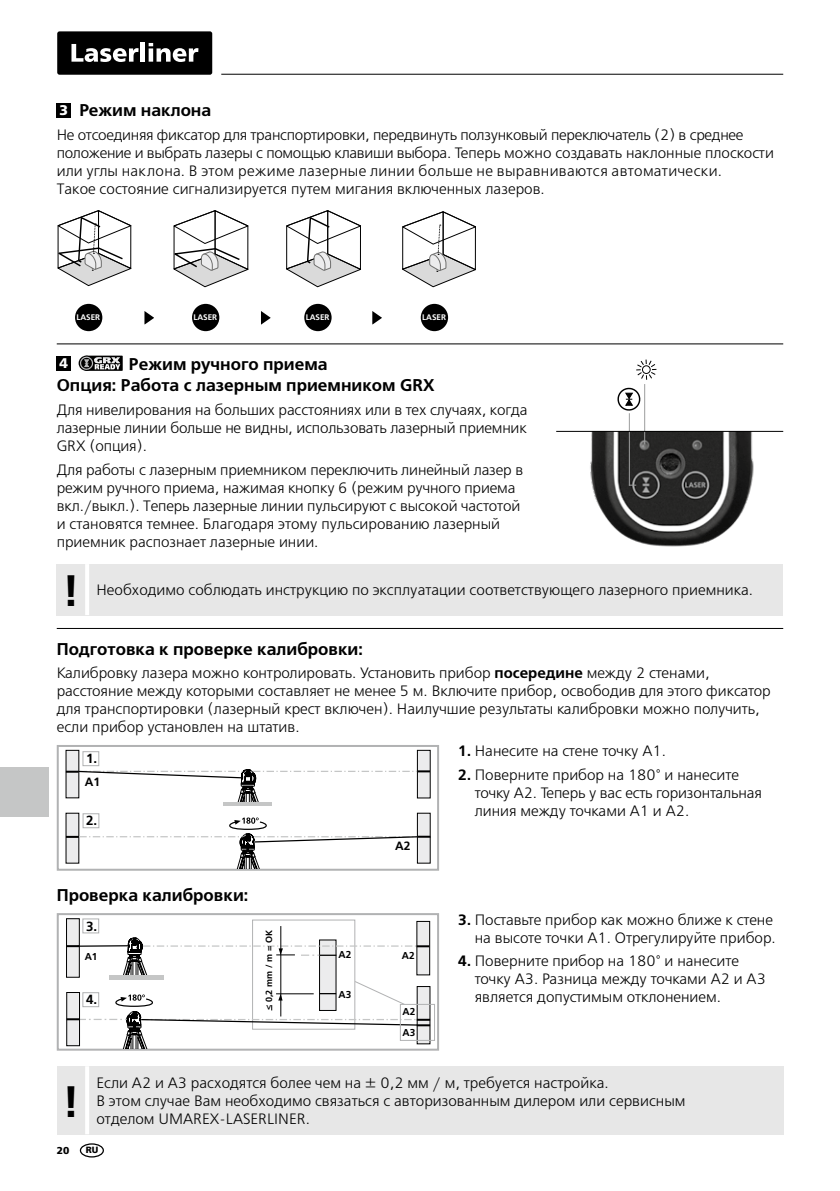
<style>
.page{position:relative;width:840px;height:1191px;background:#fff}
.page>*{position:absolute;margin:0;border:0;box-sizing:border-box;transform-origin:0 0}
.t1{font:700 44px "Frutiger LT Com";color:#000}
.t2{font:600 17px/21.6px "Free Set";color:#000}
.t3{font:300 15px/18px "Free Set";color:#000}
.t4{font:900 14px "Frutiger LT Com";color:#fff}
.t5{font:700 13.2px "Frutiger LT Com";color:#000}
.t6{font:700 12px "Frutiger LT Com";color:#000}
.t7{font:700 10px "Frutiger LT Com";color:#000}
.t8{font:900 10px "Frutiger LT Com";color:#000}
.t9{font:700 9px "Frutiger LT Com";color:#000}
.t10{font:900 9px "Frutiger LT Com";color:#000}
.t11{font:700 8px "Frutiger LT Com";color:#fff}
.s1{font-family:"Frutiger LT Com";font-weight:900;font-size:14px;color:#fff}
.s2{font-weight:600}
</style>
<div class="page">
<hr style="left:221px;top:74px;width:561px;height:1px;background:#000">
<div style="left:57px;top:31px;width:155px;height:44px;background:#000;border-radius:2px"></div>
<svg style="left:71px;top:44px;width:67px;height:18px"></svg>
<hr style="left:141px;top:43px;width:4px;height:19px;background:#fff">
<svg style="left:148px;top:43px;width:50px;height:19px"></svg>
<div style="left:80px;top:1143px;width:24px;height:14px;border:1px solid #000;border-radius:50%"></div>
<div style="left:57px;top:103px;width:14px;height:15px;background:#000"></div>
<hr style="left:57px;top:343px;width:725px;height:1px;background:#000">
<img style="left:590px;top:432px;width:164px;height:115px">
<div style="left:57px;top:356px;width:14px;height:14px;background:#000"></div>
<div style="left:85px;top:356px;width:38px;height:15px;background:#000"></div>
<svg style="left:79px;top:357px;width:41px;height:13px"></svg>
<svg style="left:617px;top:387px;width:23px;height:24px"></svg>
<hr style="left:628px;top:413px;width:1px;height:72px;background:#9c9d9d">
<svg style="left:636px;top:359px;width:20px;height:21px"></svg>
<div style="left:641px;top:365px;width:9px;height:9px;border:1px solid #000;border-radius:50%"></div>
<hr style="left:643px;top:384px;width:1px;height:60px;background:#9c9d9d">
<hr style="left:556px;top:431px;width:226px;height:1px;background:#000">
<hr style="left:57px;top:628px;width:725px;height:1px;background:#000">
<div style="left:57px;top:745px;width:382px;height:125px;border:2px solid #b1b2b3"></div>
<div style="left:417px;top:750px;width:13px;height:48px;background:#ececed"></div>
<div style="left:417px;top:750px;width:13px;height:48px;border:1px solid #000"></div>
<div style="left:66px;top:813px;width:13px;height:50px;background:#ececed"></div>
<div style="left:66px;top:750px;width:13px;height:48px;background:#ececed"></div>
<div style="left:83px;top:813px;width:16px;height:15px;border:1px solid #b1b2b3"></div>
<div style="left:83px;top:751px;width:16px;height:15px;border:1px solid #b1b2b3"></div>
<div style="left:417px;top:813px;width:13px;height:50px;background:#ececed"></div>
<hr style="left:223px;top:802px;width:49px;height:3px;background:#c5c6c6">
<svg style="left:66px;top:769px;width:364px;height:33px"></svg>
<svg style="left:66px;top:817px;width:364px;height:51px"></svg>
<div style="left:57px;top:913px;width:382px;height:137px;border:2px solid #b1b2b3"></div>
<div style="left:252px;top:919px;width:103px;height:110px;border:1px solid #b1b2b3"></div>
<div style="left:66px;top:918px;width:13px;height:59px;background:#ececed"></div>
<div style="left:66px;top:918px;width:13px;height:59px;border:1px solid #000"></div>
<div style="left:416px;top:921px;width:13px;height:54px;background:#ececed"></div>
<hr style="left:280px;top:926px;width:1px;height:90px;background:#000">
<div style="left:82px;top:918px;width:17px;height:15px;border:1px solid #b1b2b3"></div>
<div style="left:399px;top:1004px;width:36px;height:37px;border:1px solid #b1b2b3"></div>
<svg style="left:66px;top:937px;width:364px;height:111px"></svg>
<div style="left:57px;top:564px;width:725px;height:51px;background:#e7e7e7"></div>
<hr style="left:85px;top:564px;width:4px;height:51px;background:#fff">
<div style="left:57px;top:1066px;width:725px;height:68px;background:#e7e7e7"></div>
<hr style="left:85px;top:1066px;width:4px;height:68px;background:#fff">
<div style="left:0;top:767px;width:48px;height:50px;background:#c5c6c6"></div>
<svg style="left:173px;top:210px;width:76px;height:77px"></svg>
<svg style="left:286px;top:210px;width:75px;height:77px"></svg>
<svg style="left:57px;top:210px;width:75px;height:76px"></svg>
<div style="left:75px;top:304px;width:27px;height:27px;background:#000;border-radius:50%"></div>
<div style="left:192px;top:304px;width:27px;height:27px;background:#000;border-radius:50%"></div>
<div style="left:304px;top:304px;width:27px;height:27px;background:#000;border-radius:50%"></div>
<svg style="left:402px;top:211px;width:74px;height:76px"></svg>
<div style="left:420px;top:304px;width:28px;height:27px;background:#000;border-radius:50%"></div>
<svg style="left:144px;top:311px;width:10px;height:14px"></svg>
<svg style="left:261px;top:311px;width:10px;height:14px"></svg>
<svg style="left:372px;top:311px;width:10px;height:14px"></svg>
<p class="t2" style="left:59px;top:100px;width:153px"><span class="s1">3</span> Режим наклона</p>
<p class="t3" style="left:57px;top:126px;width:718px">Не отсоединяя фиксатор для транспортировки, передвинуть ползунковый переключатель (2) в среднее положение и выбрать лазеры с помощью клавиши выбора. Теперь можно создавать наклонные плоскости или углы наклона. В этом режиме лазерные линии больше не выравниваются автоматически.<br>Такое состояние сигнализируется путем мигания включенных лазеров.</p>
<p class="t11" style="left:76px;top:313px;width:25px">LASER</p>
<p class="t11" style="left:193px;top:313px;width:25px">LASER</p>
<p class="t11" style="left:305px;top:313px;width:25px">LASER</p>
<p class="t11" style="left:422px;top:313px;width:25px">LASER</p>
<p class="t2" style="left:57px;top:353px;width:379px;text-indent:72px">Режим ручного приема<br>Опция: Работа с лазерным приемником GRX</p>
<p class="t3" style="left:57px;top:401px;width:472px;text-align:justify">Для нивелирования на больших расстояниях или в тех случаях, когда лазерные линии больше не видны, использовать лазерный приемник GRX (опция).</p>
<p class="t3" style="left:57px;top:461px;width:467px">Для работы с лазерным приемником переключить линейный лазер в режим ручного приема, нажимая кнопку 6 (режим ручного приема вкл./выкл.). Теперь лазерные линии пульсируют с высокой частотой и становятся темнее. Благодаря этому пульсированию лазерный приемник распознает лазерные инии.</p>
<p class="t4" style="left:59px;top:355px;width:10px">4</p>
<h1 class="t1" style="left:62px;top:565px;width:19px">!</h1>
<p class="t2" style="left:57px;top:638px;width:307px">Подготовка к проверке калибровки:</p>
<p class="t3" style="left:57px;top:664px;width:715px">Калибровку лазера можно контролировать. Установить прибор <span class="s2">посередине</span> между 2 стенами, расстояние между которыми составляет не менее 5 м. Включите прибор, освободив для этого фиксатор для транспортировки (лазерный крест включен). Наилучшие результаты калибровки можно получить, если прибор установлен на штатив.</p>
<p class="t3" style="left:457px;top:742px;width:209px"><span class="s2">1.</span> Нанесите на стене точку A1.</p>
<p class="t3" style="left:474px;top:766px;width:288px;text-indent:-17px"><span class="s2">2.</span> Поверните прибор на 180° и нанесите точку A2. Теперь у вас есть горизонтальная линия между точками A1 и A2.</p>
<p class="t3" style="left:96px;top:581px;width:657px">Необходимо соблюдать инструкцию по эксплуатации соответствующего лазерного приемника.</p>
<p class="t5" style="left:86px;top:751px;width:13px">1.</p>
<p class="t6" style="left:85px;top:775px;width:17px">A1</p>
<p class="t5" style="left:86px;top:813px;width:13px">2.</p>
<p class="t2" style="left:57px;top:884px;width:193px">Проверка калибровки:</p>
<p class="t6" style="left:395px;top:839px;width:17px">A2</p>
<p class="t5" style="left:86px;top:918px;width:13px">3.</p>
<p class="t9" style="left:263px;top:1010px;width:82px;rotate:-90deg">&lt; 0,2 mm / m = OK</p>
<p class="t7" style="left:85px;top:951px;width:14px">A1</p>
<p class="t7" style="left:338px;top:948px;width:14px">A2</p>
<p class="t7" style="left:402px;top:949px;width:14px">A2</p>
<p class="t5" style="left:86px;top:992px;width:13px">4.</p>
<p class="t7" style="left:338px;top:988px;width:14px">A3</p>
<p class="t7" style="left:402px;top:1005px;width:14px">A2</p>
<p class="t7" style="left:402px;top:1026px;width:14px">A3</p>
<p class="t3" style="left:457px;top:910px;width:319px;text-align:right"><span class="s2">3.</span> Поставьте прибор как можно ближе к стене на высоте точки A1. Отрегулируйте прибор.</p>
<p class="t3" style="left:474px;top:952px;width:292px;text-indent:-17px"><span class="s2">4.</span> Поверните прибор на 180° и нанесите точку A3. Разница между точками A2 и A3 является допустимым отклонением.</p>
<h1 class="t1" style="left:62px;top:1075px;width:19px">!</h1>
<p class="t3" style="left:96px;top:1074px;width:590px">Если A2 и A3 расходятся более чем на ± 0,2 мм / м, требуется настройка.<br>В этом случае Вам необходимо связаться с авторизованным дилером или сервисным</p>
<p class="t3" style="left:96px;top:1110px;width:215px">отделом UMAREX-LASERLINER.</p>
<p class="t8" style="left:57px;top:1144px;width:14px">20</p>
<p class="t10" style="left:86px;top:1144px;width:14px">RU</p>
</div>
